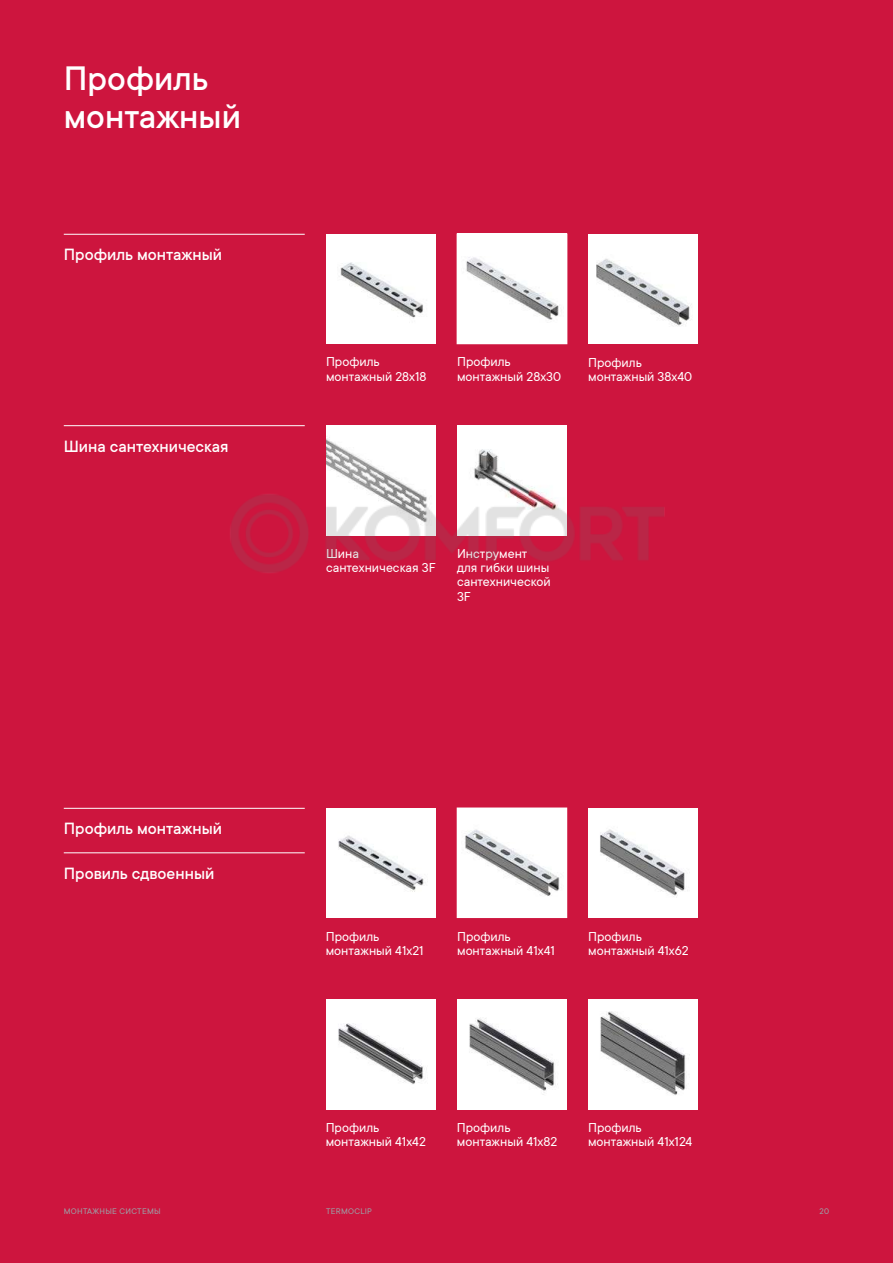
<style>
.page{position:relative;width:893px;height:1263px;background:#cd153e}
.page>*{position:absolute;margin:0;border:0;box-sizing:border-box;transform-origin:0 0}
.t1{font:500 37.5px/37.5px "TT Commons";color:#fff}
.t2{font:500 18px "TT Commons";color:#fff}
.t3{font:14.25px/14.2px "TT Commons";color:#fff}
.t4{font:9px "TT Commons";letter-spacing:.03em;color:#9ba1a7}
</style>
<div class="page">
<div style="left:326px;top:234px;width:110px;height:110px;background:#fff"></div>
<img style="left:340px;top:262px;width:83px;height:56px">
<img style="left:326px;top:808px;width:110px;height:110px">
<img style="left:326px;top:999px;width:109px;height:110px">
<img style="left:457px;top:999px;width:110px;height:110px">
<img style="left:588px;top:999px;width:110px;height:110px">
<img style="left:459px;top:236px;width:106px;height:106px">
<div style="left:457px;top:234px;width:110px;height:110px;border:1px solid #fff"></div>
<img style="left:459px;top:810px;width:106px;height:106px">
<div style="left:457px;top:808px;width:110px;height:110px;border:1px solid #fff"></div>
<div style="left:588px;top:234px;width:110px;height:110px;background:#fff"></div>
<img style="left:596px;top:258px;width:96px;height:68px">
<img style="left:588px;top:808px;width:110px;height:110px">
<hr style="left:64px;top:234px;width:241px;height:1px;background:#fff">
<hr style="left:64px;top:425px;width:241px;height:1px;background:#fff">
<hr style="left:64px;top:808px;width:241px;height:1px;background:#fff">
<hr style="left:64px;top:852px;width:241px;height:1px;background:#fff">
<img style="left:326px;top:425px;width:110px;height:60px">
<img style="left:457px;top:425px;width:110px;height:60px">
<img style="left:230px;top:485px;width:435px;height:88px">
<h1 class="t1" style="left:64px;top:62px;width:179px">Профиль монтажный</h1>
<p class="t2" style="left:64px;top:248px;width:160px">Профиль монтажный</p>
<p class="t2" style="left:64px;top:439px;width:166px">Шина сантехническая</p>
<p class="t2" style="left:64px;top:822px;width:160px">Профиль монтажный</p>
<p class="t2" style="left:64px;top:866px;width:152px">Провиль сдвоенный</p>
<p class="t3" style="left:326px;top:355px;width:102px">Профиль монтажный 28х18</p>
<p class="t3" style="left:457px;top:355px;width:106px">Профиль монтажный 28x30</p>
<p class="t3" style="left:588px;top:355px;width:106px">Профиль монтажный 38x40</p>
<p class="t3" style="left:326px;top:546px;width:111px">Шина сантехническая 3F</p>
<p class="t3" style="left:457px;top:546px;width:95px">Инструмент для гибки шины сантехнической<br>3F</p>
<p class="t3" style="left:326px;top:929px;width:99px">Профиль монтажный 41x21</p>
<p class="t3" style="left:457px;top:929px;width:99px">Профиль монтажный 41x41</p>
<p class="t3" style="left:588px;top:929px;width:102px">Профиль монтажный 41x62</p>
<p class="t3" style="left:326px;top:1120px;width:102px">Профиль монтажный 41x42</p>
<p class="t3" style="left:457px;top:1120px;width:102px">Профиль монтажный 41x82</p>
<p class="t3" style="left:588px;top:1120px;width:106px">Профиль монтажный 41x124</p>
<p class="t4" style="left:64px;top:1205px;width:99px">МОНТАЖНЫЕ СИСТЕМЫ</p>
<p class="t4" style="left:326px;top:1205px;width:48px">TERMOCLIP</p>
<p class="t4" style="left:820px;top:1206px;width:11px">20</p>
</div>
